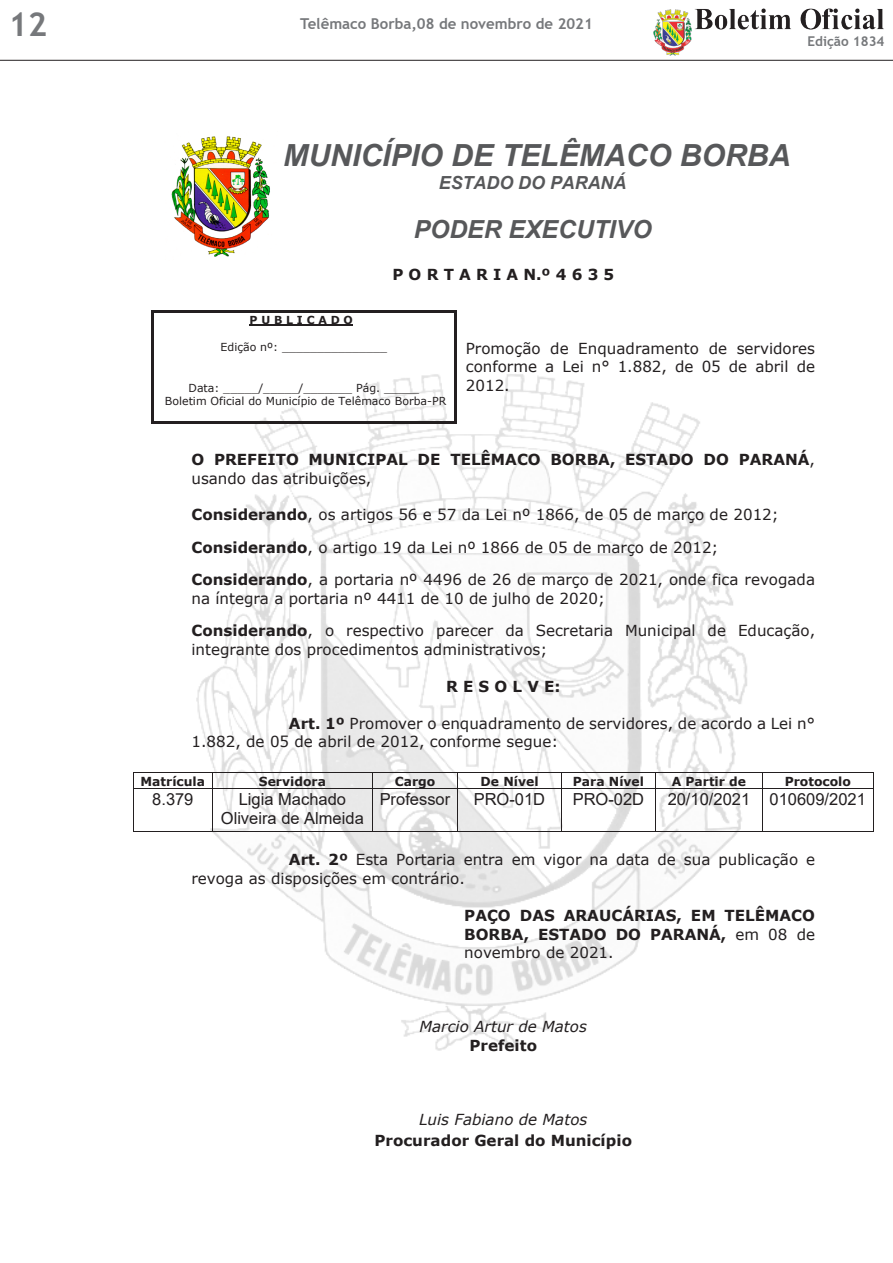
<style>
.page{position:relative;width:893px;height:1263px;background:#fff}
.page>*{position:absolute;margin:0;border:0;box-sizing:border-box;transform-origin:0 0}
.t1{font:700 33px "Trebuchet MS";color:#76787b}
.t2{font:italic 700 30.45px "Arial";color:#57585a}
.t3{font:italic 700 24.9px "Arial";color:#57585a}
.t4{font:italic 700 18px "Arial";color:#57585a}
.t5{font:16.65px/19px "Arial";color:#231f20;text-align:center}
.t6{font:15.15px/18.5px "Verdana";color:#231f20}
.t7{font:700 15.15px/18.5px "Verdana";color:#231f20}
.t8{font:italic 15.15px/18.5px "Verdana";color:#231f20;text-align:center}
.t9{font:700 15px "Trebuchet MS";color:#76787b}
.t10{font:700 13.5px "Trebuchet MS";color:#76787b}
.t11{font:700 12.45px "Verdana";color:#231f20}
.t12{font:11.1px/13.5px "Verdana";color:#231f20;text-align:center}
.t13{font:700 11.1px "Verdana";color:#231f20}
.s1{font-weight:400}
.s2{font-weight:700}
.s3{font-weight:700;font-style:normal}
.s4{font-weight:400;font-style:italic}
</style>
<div class="page">
<img style="left:653px;top:9px;width:43px;height:47px">
<img style="left:693px;top:8px;width:191px;height:21px">
<hr style="left:0;top:60px;width:893px;height:1px;background:#231f20">
<img style="left:171px;top:136px;width:99px;height:121px">
<img style="left:154px;top:337px;width:593px;height:714px">
<hr style="left:250px;top:325px;width:103px;height:1px;background:#231f20">
<hr style="left:153px;top:311px;width:301px;height:2px;background:#231f20">
<hr style="left:151px;top:313px;width:2px;height:108px;background:#231f20">
<hr style="left:153px;top:421px;width:301px;height:2px;background:#231f20">
<hr style="left:454px;top:313px;width:2px;height:108px;background:#231f20">
<hr style="left:133px;top:772px;width:79px;height:1px;background:#231f20">
<hr style="left:213px;top:772px;width:159px;height:1px;background:#231f20">
<hr style="left:373px;top:772px;width:84px;height:1px;background:#231f20">
<hr style="left:458px;top:772px;width:103px;height:1px;background:#231f20">
<hr style="left:562px;top:772px;width:93px;height:1px;background:#231f20">
<hr style="left:656px;top:772px;width:106px;height:1px;background:#231f20">
<hr style="left:762px;top:772px;width:111px;height:1px;background:#231f20">
<svg style="left:133px;top:773px;width:1px;height:15px"></svg>
<hr style="left:133px;top:788px;width:79px;height:1px;background:#231f20">
<svg style="left:212px;top:772px;width:1px;height:17px"></svg>
<hr style="left:213px;top:788px;width:159px;height:1px;background:#231f20">
<svg style="left:372px;top:772px;width:1px;height:17px"></svg>
<hr style="left:373px;top:788px;width:84px;height:1px;background:#231f20">
<svg style="left:457px;top:772px;width:1px;height:17px"></svg>
<hr style="left:458px;top:788px;width:103px;height:1px;background:#231f20">
<svg style="left:561px;top:772px;width:1px;height:17px"></svg>
<hr style="left:562px;top:788px;width:93px;height:1px;background:#231f20">
<svg style="left:655px;top:772px;width:1px;height:17px"></svg>
<hr style="left:656px;top:788px;width:106px;height:1px;background:#231f20">
<svg style="left:762px;top:773px;width:1px;height:15px"></svg>
<hr style="left:762px;top:788px;width:111px;height:1px;background:#231f20">
<svg style="left:873px;top:772px;width:1px;height:17px"></svg>
<hr style="left:133px;top:789px;width:1px;height:42px;background:#231f20">
<hr style="left:133px;top:831px;width:79px;height:1px;background:#231f20">
<hr style="left:212px;top:789px;width:1px;height:42px;background:#231f20">
<hr style="left:213px;top:831px;width:159px;height:1px;background:#231f20">
<hr style="left:372px;top:789px;width:1px;height:42px;background:#231f20">
<hr style="left:373px;top:831px;width:84px;height:1px;background:#231f20">
<hr style="left:457px;top:789px;width:1px;height:42px;background:#231f20">
<hr style="left:458px;top:831px;width:103px;height:1px;background:#231f20">
<hr style="left:561px;top:789px;width:1px;height:42px;background:#231f20">
<hr style="left:562px;top:831px;width:93px;height:1px;background:#231f20">
<hr style="left:655px;top:789px;width:1px;height:42px;background:#231f20">
<hr style="left:656px;top:831px;width:106px;height:1px;background:#231f20">
<hr style="left:762px;top:789px;width:1px;height:42px;background:#231f20">
<hr style="left:762px;top:831px;width:111px;height:1px;background:#231f20">
<hr style="left:873px;top:789px;width:1px;height:42px;background:#231f20">
<h1 class="t1" style="left:9px;top:3px;width:40px">12</h1>
<p class="t9" style="left:300px;top:14px;width:294px">Telêmaco Borba,08 de novembro de 2021</p>
<p class="t10" style="left:807px;top:33px;width:79px">Edição 1834</p>
<p class="t2" style="left:283px;top:135px;width:509px">MUNICÍPIO DE TELÊMACO BORBA</p>
<p class="t4" style="left:439px;top:171px;width:189px">ESTADO DO PARANÁ</p>
<p class="t3" style="left:414px;top:213px;width:239px">PODER EXECUTIVO</p>
<p class="t7" style="left:392px;top:265px;width:223px">P O R T A R I A N.º 4 6 3 5</p>
<p class="t13" style="left:250px;top:312px;width:105px">P U B L I C A D O</p>
<p class="t12" style="left:221px;top:340px;width:168px">Edição nº: _______________</p>
<p class="t12" style="left:165px;top:381px;width:283px">Data: _____/_____/_______ Pág. _____<br>Boletim Oficial do Município de Telêmaco Borba-PR</p>
<p class="t6" style="left:466px;top:339px;width:351px;text-align:justify">Promoção de Enquadramento de servidores conforme a Lei n° 1.882, de 05 de abril de 2012.</p>
<p class="t7" style="left:191px;top:450px;width:625px">O PREFEITO MUNICIPAL DE TELÊMACO BORBA, ESTADO DO PARANÁ<span class="s1">, usando das atribuições,</span></p>
<p class="t6" style="left:191px;top:499px;width:625px;line-height:32.4px"><span class="s2">Considerando</span>, os artigos 56 e 57 da Lei nº 1866, de 05 de março de 2012;<br><span class="s2">Considerando</span>, o artigo 19 da Lei nº 1866 de 05 de março de 2012;<br><span class="s2">Considerando</span>, a portaria nº 4496 de 26 de março de 2021, onde fica revogada</p>
<p class="t6" style="left:191px;top:582px;width:625px;line-height:32.4px">na íntegra a portaria nº 4411 de 10 de julho de 2020;<br><span class="s2">Considerando</span>, o respectivo parecer da Secretaria Municipal de Educação,</p>
<p class="t6" style="left:191px;top:640px;width:357px">integrante dos procedimentos administrativos;</p>
<p class="t7" style="left:446px;top:676px;width:116px">R E S O L V E:</p>
<p class="t6" style="left:191px;top:714px;width:625px;text-indent:98px"><span class="s2">Art. 1º</span> Promover o enquadramento de servidores, de acordo a Lei n°<br>1.882, de 05 de abril de 2012, conforme segue:</p>
<p class="t11" style="left:141px;top:772px;width:66px">Matrícula</p>
<p class="t11" style="left:259px;top:772px;width:69px">Servidora</p>
<p class="t11" style="left:395px;top:772px;width:42px">Cargo</p>
<p class="t11" style="left:481px;top:772px;width:60px">De Nível</p>
<p class="t11" style="left:573px;top:772px;width:73px">Para Nível</p>
<p class="t11" style="left:672px;top:772px;width:76px">A Partir de</p>
<p class="t11" style="left:785px;top:772px;width:68px">Protocolo</p>
<p class="t5" style="left:152px;top:789px;width:43px">8.379</p>
<p class="t5" style="left:221px;top:789px;width:144px">Ligia Machado<br>Oliveira de Almeida</p>
<p class="t5" style="left:380px;top:789px;width:72px">Professor</p>
<p class="t5" style="left:474px;top:789px;width:73px">PRO-01D</p>
<p class="t5" style="left:573px;top:789px;width:73px">PRO-02D</p>
<p class="t5" style="left:668px;top:789px;width:200px">20/10/2021 010609/2021</p>
<p class="t6" style="left:191px;top:850px;width:625px;text-indent:98px"><span class="s2">Art. 2º</span> Esta Portaria entra em vigor na data de sua publicação e revoga as disposições em contrário.</p>
<p class="t7" style="left:464px;top:906px;width:352px;text-align:justify">PAÇO DAS ARAUCÁRIAS, EM TELÊMACO BORBA, ESTADO DO PARANÁ, <span class="s1">em 08 de novembro de 2021.</span></p>
<p class="t8" style="left:419px;top:1017px;width:169px">Marcio Artur de Matos<br><span class="s3">Prefeito</span></p>
<p class="t7" style="left:374px;top:1108px;width:259px;line-height:21.3px;text-align:center"><span class="s4">Luis Fabiano de Matos<br></span>Procurador Geral do Município</p>
</div>
